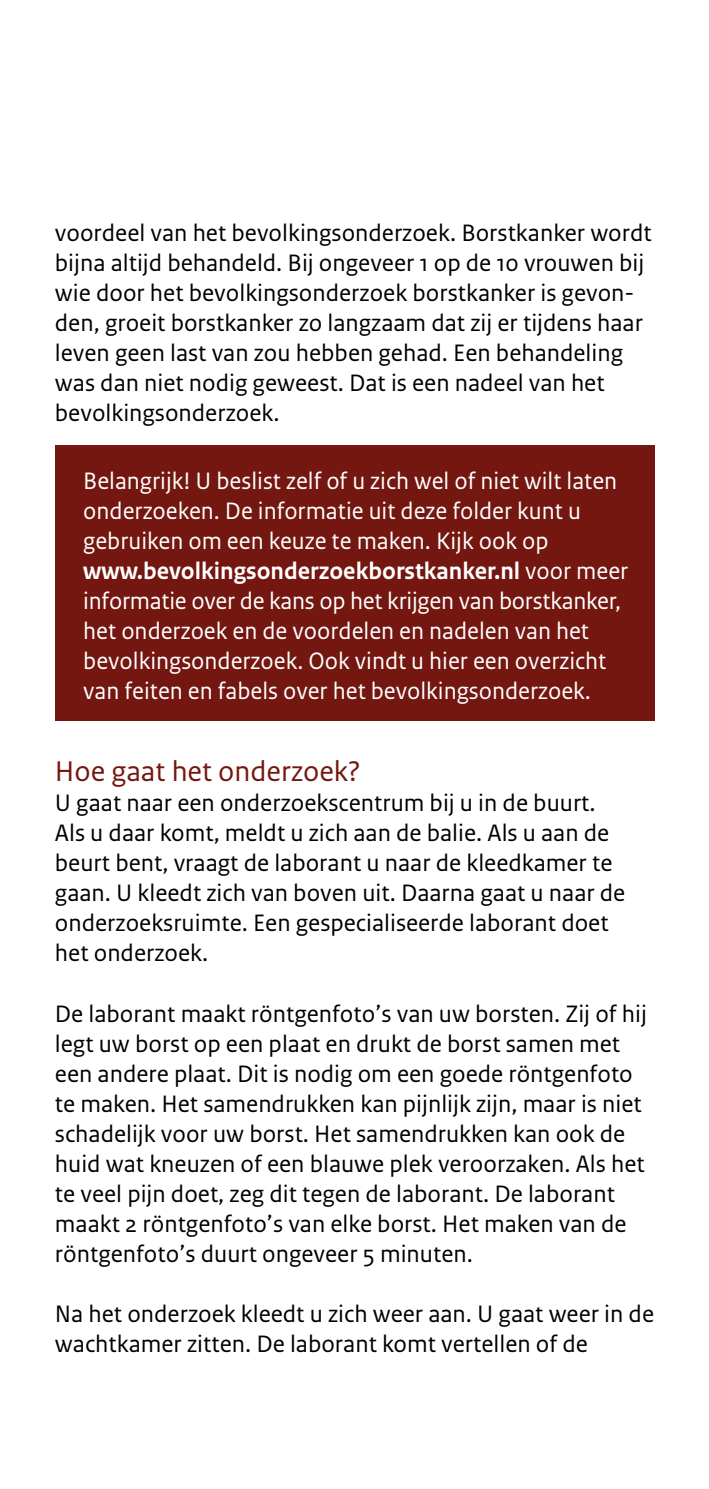
<style>
.page{position:relative;width:709px;height:1489px;background:#fff}
.page>*{position:absolute;margin:0;border:0;box-sizing:border-box;transform-origin:0 0}
._06_RIVM_Alineakop_v{font:30px "Rijksoverheid Sans Text";color:#741710}
._10_RIVM_Broodtekst{font:25px/30px "Rijksoverheid Sans Text";color:#000}
.t1{font:25px/30px "Rijksoverheid Sans Text";color:#fff}
.s1{font-weight:700}
</style>
<div class="page">
<div style="left:55px;top:445px;width:599px;height:276px;background:#741710"></div>
<p class="_10_RIVM_Broodtekst" style="left:55px;top:218px;width:598px">voordeel van het bevolkingsonderzoek. Borstkanker wordt bijna altijd behandeld. Bij ongeveer 1 op de 10 vrouwen bij wie door het bevolkingsonderzoek borstkanker is gevon&shy;den, groeit borstkanker zo langzaam dat zij er tijdens haar leven geen last van zou hebben gehad. Een behandeling was dan niet nodig geweest. Dat is een nadeel van het bevolkingsonderzoek.</p>
<p class="t1" style="left:83px;top:466px;width:546px">Belangrijk! U beslist zelf of u zich wel of niet wilt laten onderzoeken. De informatie uit deze folder kunt u gebruiken om een keuze te maken. Kijk ook op <span class="s1">www.bevolkingsonderzoekborstkanker.nl</span> voor meer informatie over de kans op het krijgen van borstkanker, het onderzoek en de voordelen en nadelen van het bevolkingsonderzoek. Ook vindt u hier een overzicht van feiten en fabels over het bevolkingsonderzoek.</p>
<p class="_06_RIVM_Alineakop_v" style="left:55px;top:754px;width:307px">Hoe gaat het onderzoek?</p>
<p class="_10_RIVM_Broodtekst" style="left:55px;top:788px;width:572px">U gaat naar een onderzoekscentrum bij u in de buurt.<br>Als u daar komt, meldt u zich aan de balie. Als u aan de beurt bent, vraagt de laborant u naar de kleedkamer te gaan. U kleedt zich van boven uit. Daarna gaat u naar de onderzoeksruimte. Een gespecialiseerde laborant doet het onderzoek.</p>
<p class="_10_RIVM_Broodtekst" style="left:55px;top:998px;width:593px">De laborant maakt röntgenfoto’s van uw borsten. Zij of hij legt uw borst op een plaat en drukt de borst samen met een andere plaat. Dit is nodig om een goede röntgenfoto te maken. Het samendrukken kan pijnlijk zijn, maar is niet schadelijk voor uw borst. Het samendrukken kan ook de huid wat kneuzen of een blauwe plek veroorzaken. Als het te veel pijn doet, zeg dit tegen de laborant. De laborant maakt 2 röntgenfoto’s van elke borst. Het maken van de röntgenfoto’s duurt ongeveer 5 minuten.</p>
<p class="_10_RIVM_Broodtekst" style="left:55px;top:1298px;width:600px">Na het onderzoek kleedt u zich weer aan. U gaat weer in de wachtkamer zitten. De laborant komt vertellen of de</p>
</div>
